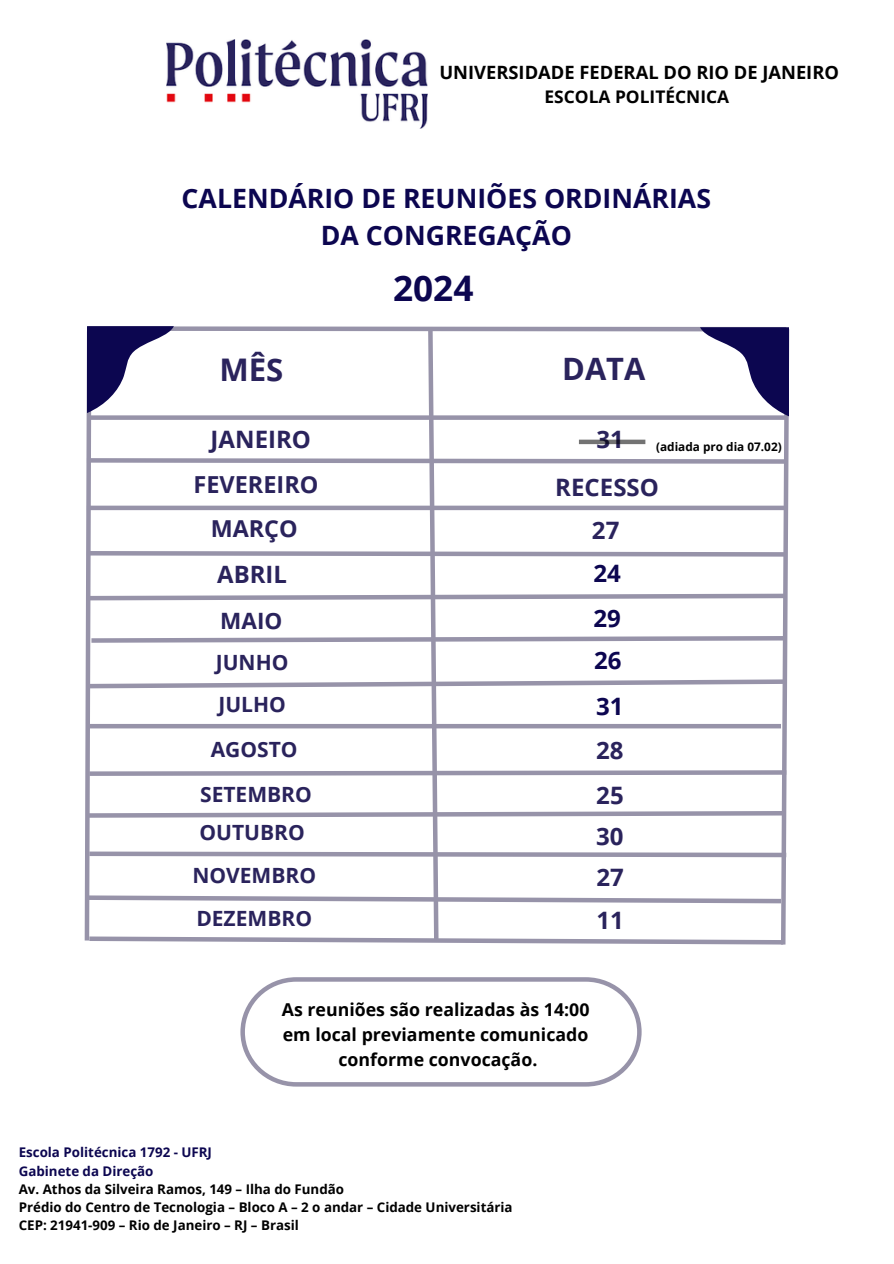
<style>
.page{position:relative;width:894px;height:1264px;background:#fff}
.page>*{position:absolute;margin:0;border:0;box-sizing:border-box;transform-origin:0 0}
.t1{font:700 35.25px "Open Sans";color:#0c0650}
.t2{font:700 31.2px "Open Sans";color:#2a235c}
.t3{font:700 30.75px "Open Sans";color:#2a235c}
.t4{font:700 26.7px/37.2px "Open Sans";color:#0c0650;text-align:center}
.t5{font:700 24px "Open Sans";color:#2a235c}
.t6{font:700 24px "Open Sans";color:#0c0650}
.t7{font:700 23.85px "Open Sans";color:#2a235c}
.t8{font:700 23.4px "Open Sans";color:#2a235c}
.t9{font:700 23.25px "Open Sans";color:#2a235c}
.t10{font:700 22.5px "Open Sans";color:#2a235c}
.t11{font:700 21px "Open Sans";color:#2a235c}
.t12{font:700 18.3px "Open Sans";color:#000}
.t13{font:700 17.7px "Open Sans";color:#000}
.t14{font:700 17.4px "Open Sans";color:#000}
.t15{font:700 13.35px "Open Sans";color:#000}
.t16{font:700 13.35px "Open Sans";color:#0c0650}
.t17{font:700 11.85px "Open Sans";color:#000}
</style>
<div class="page">
<img style="left:166px;top:40px;width:261px;height:89px">
<svg style="left:240px;top:977px;width:401px;height:109px"></svg>
<svg style="left:84px;top:326px;width:706px;height:619px"></svg>
<div style="left:578px;top:439px;width:67px;height:5px;background:#737373"></div>
<h3 class="t12" style="left:439px;top:59px;width:401px">UNIVERSIDADE FEDERAL DO RIO DE JANEIRO</h3>
<h1 class="t14" style="left:544px;top:84px;width:186px">ESCOLA POLITÉCNICA</h1>
<p class="t4" style="left:181px;top:179px;width:530px">CALENDÁRIO DE REUNIÕES ORDINÁRIAS<br>DA CONGREGAÇÃO</p>
<h3 class="t1" style="left:393px;top:263px;width:82px">2024</h3>
<h6 class="t2" style="left:219px;top:347px;width:65px">MÊS</h6>
<p class="t5" style="left:210px;top:422px;width:102px">JANEIRO</p>
<h2 class="t8" style="left:193px;top:468px;width:126px">FEVEREIRO</h2>
<h2 class="t9" style="left:211px;top:512px;width:88px">MARÇO</h2>
<p class="t7" style="left:217px;top:557px;width:71px">ABRIL</p>
<p class="t10" style="left:220px;top:605px;width:64px">MAIO</p>
<h4 class="t11" style="left:216px;top:647px;width:74px">JUNHO</h4>
<h3 class="t11" style="left:218px;top:689px;width:69px">JULHO</h3>
<h4 class="t11" style="left:211px;top:734px;width:88px">AGOSTO</h4>
<p class="t11" style="left:200px;top:779px;width:113px">SETEMBRO</p>
<p class="t11" style="left:199px;top:818px;width:107px">OUTUBRO</p>
<h4 class="t11" style="left:192px;top:860px;width:125px">NOVEMBRO</h4>
<p class="t11" style="left:196px;top:903px;width:117px">DEZEMBRO</p>
<p class="t3" style="left:562px;top:347px;width:85px">DATA</p>
<h6 class="t5" style="left:596px;top:422px;width:29px">31</h6>
<p class="t17" style="left:656px;top:438px;width:127px">(adiada pro dia 07.02)</p>
<h5 class="t5" style="left:555px;top:470px;width:105px">RECESSO</h5>
<h5 class="t5" style="left:592px;top:513px;width:29px">27</h5>
<p class="t6" style="left:593px;top:556px;width:29px">24</p>
<h5 class="t6" style="left:593px;top:601px;width:29px">29</h5>
<p class="t6" style="left:594px;top:643px;width:29px">26</p>
<h5 class="t6" style="left:596px;top:689px;width:29px">31</h5>
<p class="t5" style="left:596px;top:733px;width:29px">28</p>
<p class="t5" style="left:596px;top:778px;width:29px">25</p>
<p class="t5" style="left:596px;top:819px;width:29px">30</p>
<p class="t5" style="left:596px;top:860px;width:29px">27</p>
<p class="t5" style="left:596px;top:903px;width:29px">11</p>
<h4 class="t13" style="left:282px;top:997px;width:309px">As reuniões são realizadas às 14:00</h4>
<p class="t13" style="left:283px;top:1021px;width:307px">em local previamente comunicado</p>
<h5 class="t13" style="left:338px;top:1046px;width:200px">conforme convocação.</h5>
<p class="t16" style="left:19px;top:1143px;width:195px">Escola Politécnica 1792 - UFRJ</p>
<h5 class="t16" style="left:19px;top:1161px;width:136px">Gabinete da Direção</h5>
<p class="t15" style="left:19px;top:1179px;width:327px">Av. Athos da Silveira Ramos, 149 – Ilha do Fundão</p>
<h5 class="t15" style="left:19px;top:1197px;width:495px">Prédio do Centro de Tecnologia – Bloco A – 2 o andar – Cidade Universitária</h5>
<p class="t15" style="left:19px;top:1215px;width:281px">CEP: 21941-909 – Rio de Janeiro – RJ – Brasil</p>
</div>
